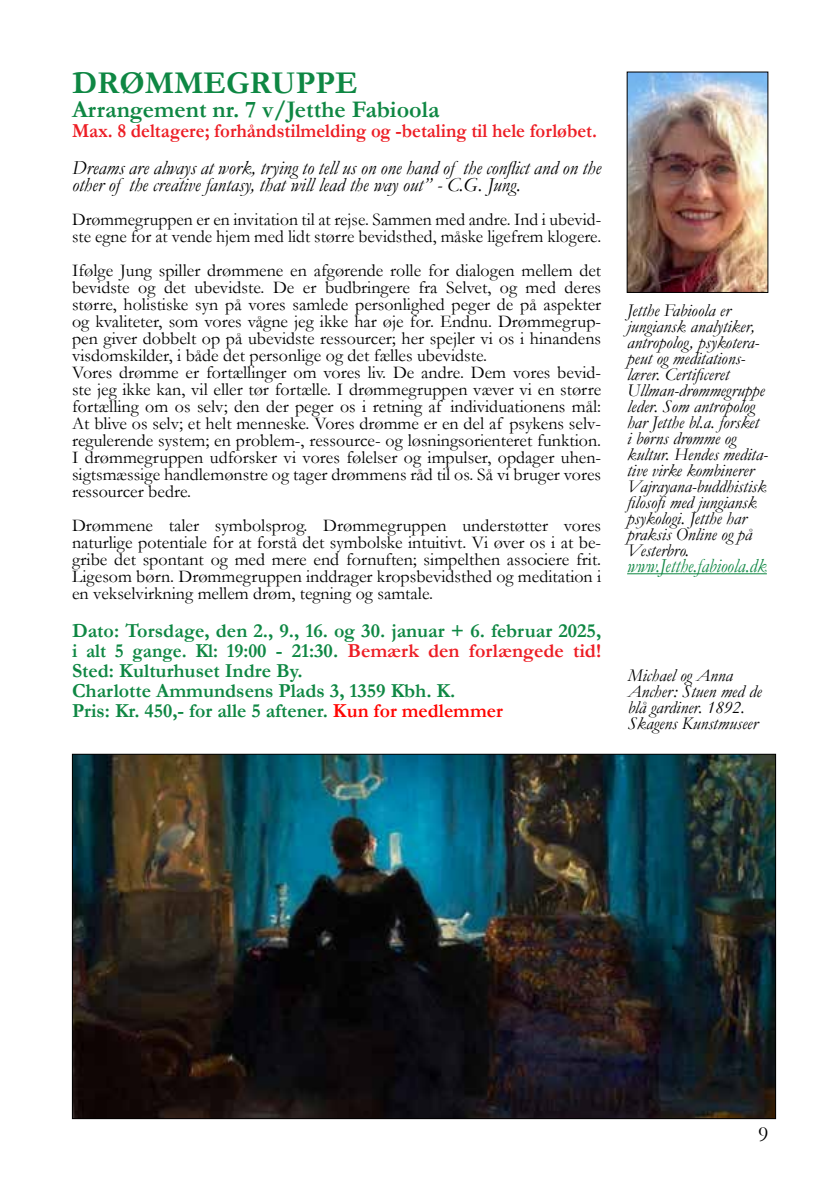
<style>
.page{position:relative;width:840px;height:1191px;background:#fff}
.page>*{position:absolute;margin:0;border:0;box-sizing:border-box;transform-origin:0 0}
.t1{font:700 32px "Garamond";color:#0e8743}
.t2{font:700 24px "Garamond";color:#0e8743}
.t3{font:22px "Garamond";color:#000}
.t4{font:700 20px/20px "Garamond";color:#0e8743}
.t5{font:italic 20px/17px "Garamond";color:#000}
.t6{font:700 20px "Garamond";color:#ed1d24;scale:.94 1}
.t7{font:italic 20px "Garamond";color:#0e8743;scale:.93 1}
.t8{font:18px/17px "Garamond";color:#000}
.t9{font:italic 18px/16px "Garamond";color:#000}
.s1{color:#ed1d24}
.s2{color:#ff0400}
</style>
<div class="page">
<hr style="left:626px;top:573px;width:140px;height:1px;background:#0e8743">
<img style="left:628px;top:74px;width:137px;height:217px">
<div style="left:626px;top:72px;width:141px;height:221px;border:1px solid #000"></div>
<img style="left:74px;top:756px;width:699px;height:361px">
<h1 class="t1" style="left:72px;top:61px;width:287px">DRØMMEGRUPPE</h1>
<h2 class="t2" style="left:72px;top:93px;width:369px">Arrangement nr. 7 v/Jetthe Fabioola</h2>
<p class="t6" style="left:72px;top:117px;width:559px">Max. 8 deltagere; forhåndstilmelding og -betaling til hele forløbet.</p>
<p class="t5" style="left:72px;top:159px;width:530px">Dreams are always at work, trying to tell us on one hand of the conflict and on the other of the creative fantasy, that will lead the way out” - C.G. Jung.</p>
<p class="t8" style="left:72px;top:210px;width:530px">Drømmegruppen er en invitation til at rejse. Sammen med andre. Ind i ubevid&shy;ste egne for at vende hjem med lidt større bevidsthed, måske ligefrem klogere.</p>
<p class="t8" style="left:72px;top:261px;width:530px">Ifølge Jung spiller drømmene en afgørende rolle for dialogen mellem det bevidste og det ubevidste. De er budbringere fra Selvet, og med deres større, holistiske syn på vores samlede personlighed peger de på aspekter og kvaliteter, som vores vågne jeg ikke har øje for. Endnu. Drømmegrup&shy;pen giver dobbelt op på ubevidste ressourcer; her spejler vi os i hinandens visdomskilder, i både det personlige og det fælles ubevidste.<br>Vores drømme er fortællinger om vores liv. De andre. Dem vores bevid&shy;ste jeg ikke kan, vil eller tør fortælle. I drømmegruppen væver vi en større fortælling om os selv; den der peger os i retning af individuationens mål:<br>At blive os selv; et helt menneske. Vores drømme er en del af psykens selv&shy;regulerende system; en problem-, ressource- og løsningsorienteret funktion.<br>I drømmegruppen udforsker vi vores følelser og impulser, opdager uhen&shy;sigtsmæssige handlemønstre og tager drømmens råd til os. Så vi bruger vores ressourcer bedre.</p>
<p class="t8" style="left:72px;top:516px;width:530px;text-align:justify">Drømmene taler symbolsprog. Drømmegruppen understøtter vores naturlige potentiale for at forstå det symbolske intuitivt. Vi øver os i at be&shy;gribe det spontant og med mere end fornuften; simpelthen associere frit.<br>Ligesom børn. Drømmegruppen inddrager kropsbevidsthed og meditation i en vekselvirkning mellem drøm, tegning og samtale.</p>
<p class="t4" style="left:72px;top:621px;width:530px">Dato: Torsdage, den 2., 9., 16. og 30. januar + 6. februar 2025, i alt 5 gange. Kl: 19:00 - 21:30. <span class="s1">Bemærk den forlængede tid!<br></span>Sted: Kulturhuset Indre By.<br>Charlotte Ammundsens Plads 3, 1359 Kbh. K.<br>Pris: Kr. 450,- for alle 5 aftener. <span class="s2">Kun for medlemmer</span></p>
<p class="t9" style="left:626px;top:302px;width:142px">Jetthe Fabioola er jungiansk analytiker, antropolog, psykotera&shy;peut og meditations&shy;lærer. Certificeret<br>Ullman-drømmegruppe leder. Som antropolog har Jetthe bl.a. forsket<br>i børns drømme og kultur. Hendes medita&shy;tive virke kombinerer<br>Vajrayana-buddhistisk filosofi med jungiansk psykologi. Jetthe har praksis Online og på<br>Vesterbro.</p>
<p class="t7" style="left:626px;top:552px;width:152px">www.Jetthe.fabioola.dk</p>
<p class="t9" style="left:627px;top:666px;width:135px">Michael og Anna<br>Ancher: Stuen med de blå gardiner. 1892.<br>Skagens Kunstmuseer</p>
<p class="t3" style="left:757px;top:1119px;width:12px">9</p>
</div>
